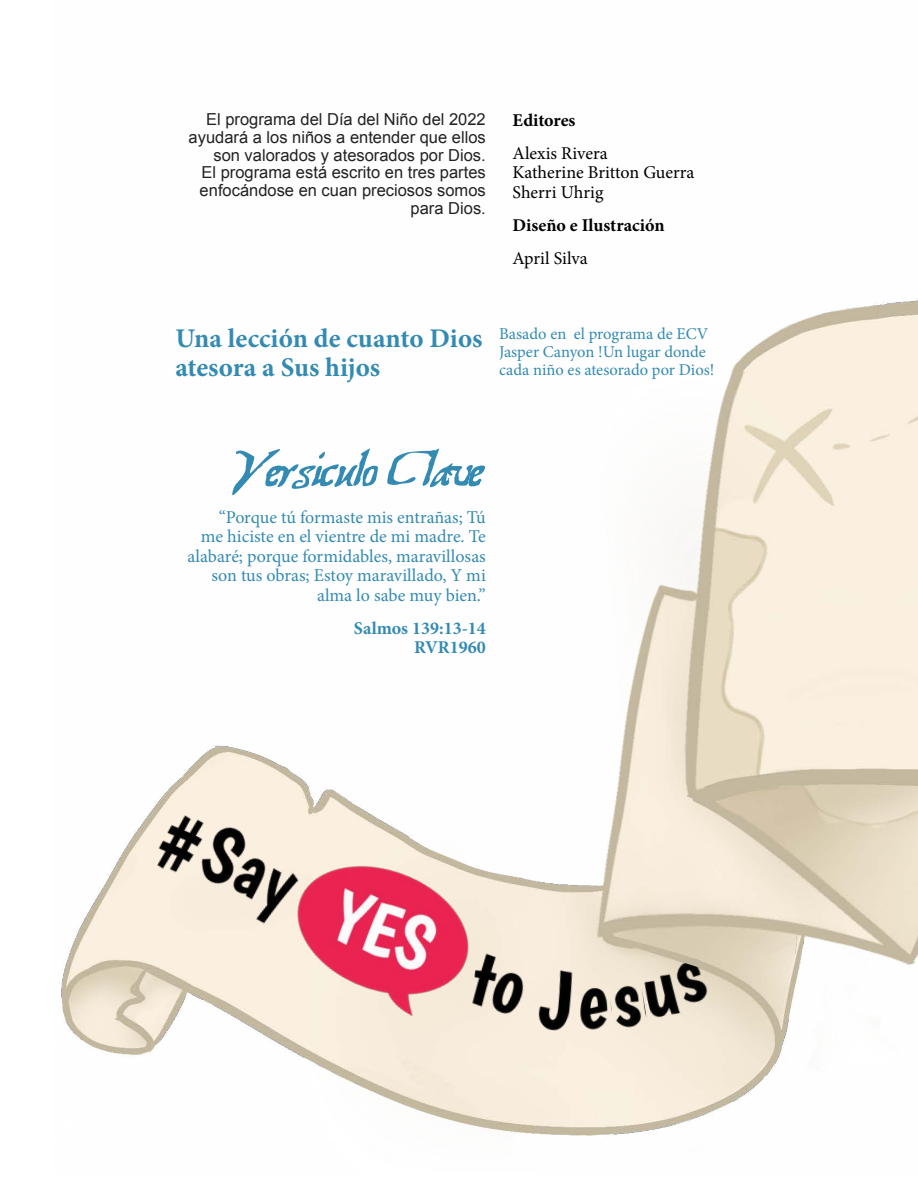
<style>
.page{position:relative;width:918px;height:1188px;background:#fff}
.page>*{position:absolute;margin:0;border:0;box-sizing:border-box;transform-origin:0 0}
.t1{font:64.65px "Treasure Map Deadhand";letter-spacing:-.1em;color:#338ab2}
.t2{font:700 27px/29.1px "Minion Pro";color:#338ab2}
.t3{font:18px/19.4px "Minion Pro";letter-spacing:-.005em;color:#338ab2;text-align:right}
.t4{font:18px/19.4px "Minion Pro";color:#000}
.t5{font:700 18px/19.4px "Minion Pro";color:#338ab2;text-align:right}
.t6{font:700 18px "Minion Pro";color:#030000}
.t7{font:18px "Minion Pro";letter-spacing:-.005em;color:#030000}
.t8{font:700 18px "Minion Pro";letter-spacing:-.005em;color:#000}
.t9{font:16.5px/17.9px "Arial";color:#222;text-align:right}
.t10{font:16.5px/17.9px "Minion Pro";color:#338ab2}
</style>
<div class="page">
<img style="left:60px;top:298px;width:858px;height:838px">
<img style="left:180px;top:805px;width:138px;height:144px">
<img style="left:134px;top:793px;width:83px;height:119px">
<img style="left:266px;top:834px;width:228px;height:216px">
<img style="left:465px;top:944px;width:68px;height:78px">
<img style="left:536px;top:967px;width:42px;height:70px">
<img style="left:576px;top:969px;width:30px;height:67px">
<img style="left:606px;top:967px;width:43px;height:71px">
<img style="left:639px;top:961px;width:49px;height:73px">
<img style="left:669px;top:952px;width:57px;height:75px">
<svg style="left:676px;top:956px;width:37px;height:17px"></svg>
<p class="t9" style="left:189px;top:110px;width:299px">El programa del Día del Niño del 2022 ayudará a los niños a entender que ellos son valorados y atesorados por Dios.<br>El programa está escrito en tres partes enfocándose en cuan preciosos somos para Dios.</p>
<p class="t8" style="left:513px;top:108px;width:64px">Editores</p>
<p class="t4" style="left:513px;top:144px;width:183px">Alexis Rivera<br>Katherine Britton Guerra<br>Sherri Uhrig</p>
<p class="t6" style="left:513px;top:212px;width:154px">Diseño e Ilustración</p>
<p class="t7" style="left:513px;top:246px;width:77px">April Silva</p>
<h2 class="t2" style="left:175px;top:323px;width:309px">Una lección de cuanto Dios atesora a Sus hijos</h2>
<p class="t10" style="left:499px;top:325px;width:217px">Basado en el programa de ECV<br>Jasper Canyon !Un lugar donde cada niño es atesorado por Dios!</p>
<h1 class="t1" style="left:231px;top:443px;width:256px">Versiculo Clave</h1>
<p class="t3" style="left:188px;top:508px;width:300px">“Porque tú formaste mis entrañas; Tú<br>me hiciste en el vientre de mi madre. Te alabaré; porque formidables, maravillosas son tus obras; Estoy maravillado, Y mi alma lo sabe muy bien.”</p>
<p class="t5" style="left:354px;top:618px;width:133px">Salmos 139:13-14<br>RVR1960</p>
</div>
